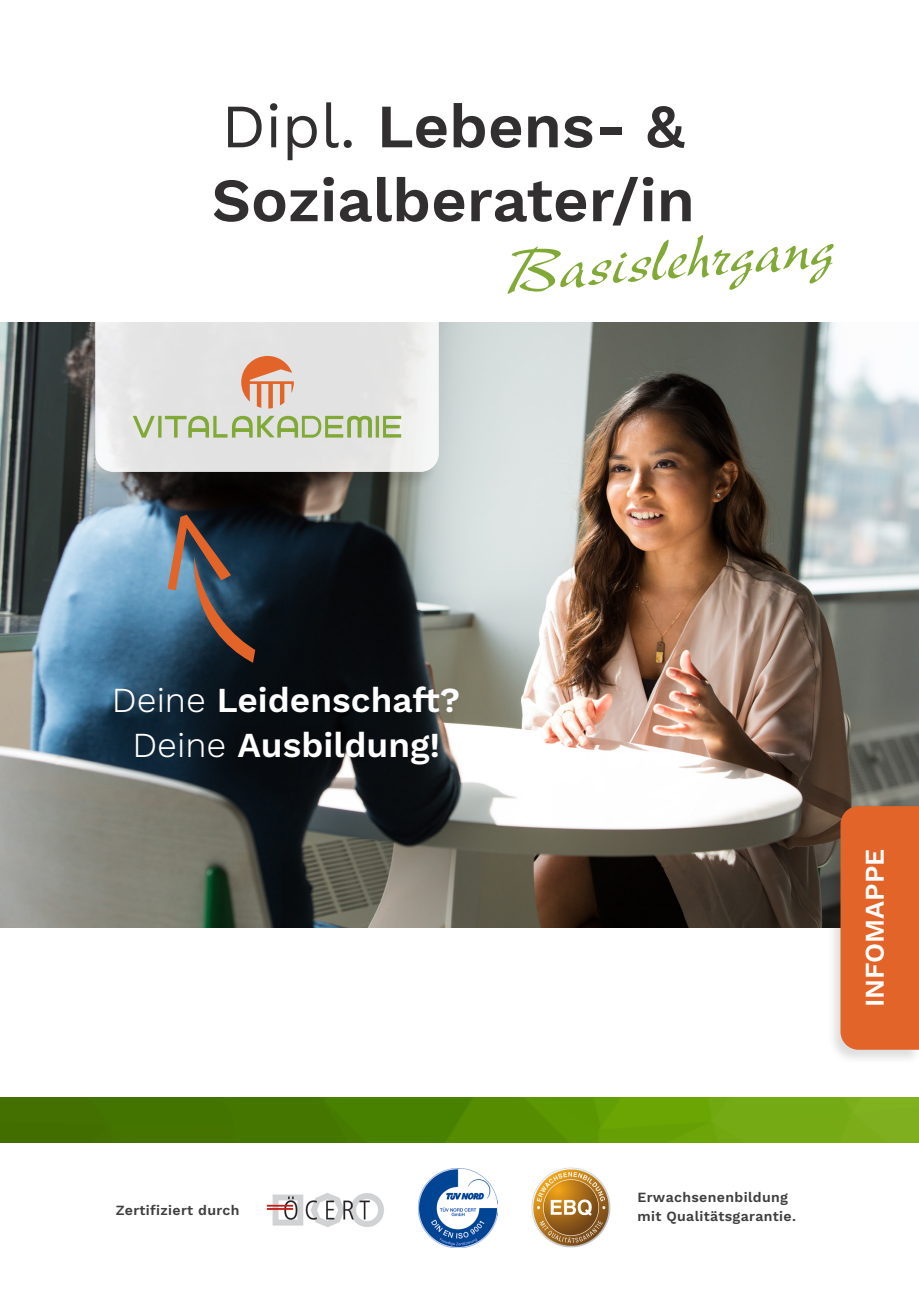
<style>
.page{position:relative;width:919px;height:1289px;background:#fff}
.page>*{position:absolute;margin:0;border:0;box-sizing:border-box;transform-origin:0 0}
.Copy{font:italic 65.85px "New Berolina MT Std";color:#80a936}
.t1{font:600 61.5px "Work Sans";color:#312f30}
.Copy-2{font:600 35.1px "Work Sans";color:#fff}
.t2{font:600 27px "Work Sans";color:#fff}
.Copy-3{font:600 14.1px "Work Sans";letter-spacing:.025em;color:#3e3e3f}
.s1{font-weight:400}
.s2{font-weight:300}
</style>
<div class="page">
<img style="left:0;top:323px;width:918px;height:604px">
<div style="left:826px;top:804px;width:92px;height:260px;background:#231f20;opacity:.15"></div>
<div style="left:840px;top:806px;width:78px;height:243px;background:#e26429"></div>
<img style="left:531px;top:1167px;width:80px;height:80px">
<img style="left:418px;top:1168px;width:79px;height:79px">
<img style="left:266px;top:1193px;width:118px;height:34px">
<img style="left:0;top:1097px;width:918px;height:45px">
<div style="left:79px;top:323px;width:360px;height:166px;background:#231f20;opacity:.15"></div>
<img style="left:95px;top:322px;width:343px;height:150px">
<svg style="left:241px;top:356px;width:53px;height:52px;background:#e2a88d"></svg>
<svg style="left:133px;top:416px;width:22px;height:21px"></svg>
<hr style="left:158px;top:416px;width:3px;height:21px;background:#80a936">
<svg style="left:375px;top:416px;width:4px;height:21px"></svg>
<svg style="left:383px;top:416px;width:18px;height:21px"></svg>
<svg style="left:165px;top:416px;width:207px;height:21px;background:#bacb9d"></svg>
<svg style="left:168px;top:514px;width:87px;height:148px;background:#484b53"></svg>
<p class="t1" style="left:221px;top:90px;width:465px"><span class="s1">Dipl.</span> Lebens- &amp;</p>
<p class="t1" style="left:211px;top:164px;width:485px">Sozialberater/in</p>
<p class="Copy" style="left:501px;top:234px;width:330px;rotate:-5deg">Basislehrgang</p>
<p class="Copy-2" style="left:112px;top:680px;width:350px"><span class="s2">Deine</span> Leidenschaft?</p>
<p class="Copy-2" style="left:132px;top:725px;width:309px"><span class="s2">Deine</span> Ausbildung!</p>
<p class="Copy-3" style="left:116px;top:1202px;width:125px">Zertifiziert durch</p>
<p class="t2" style="left:858px;top:1007px;width:160px;rotate:-90deg">INFOMAPPE</p>
<p class="Copy-3" style="left:637px;top:1188px;width:152px">Erwachsenenbildung</p>
<p class="Copy-3" style="left:637px;top:1208px;width:160px">mit Qualitätsgarantie.</p>
</div>
